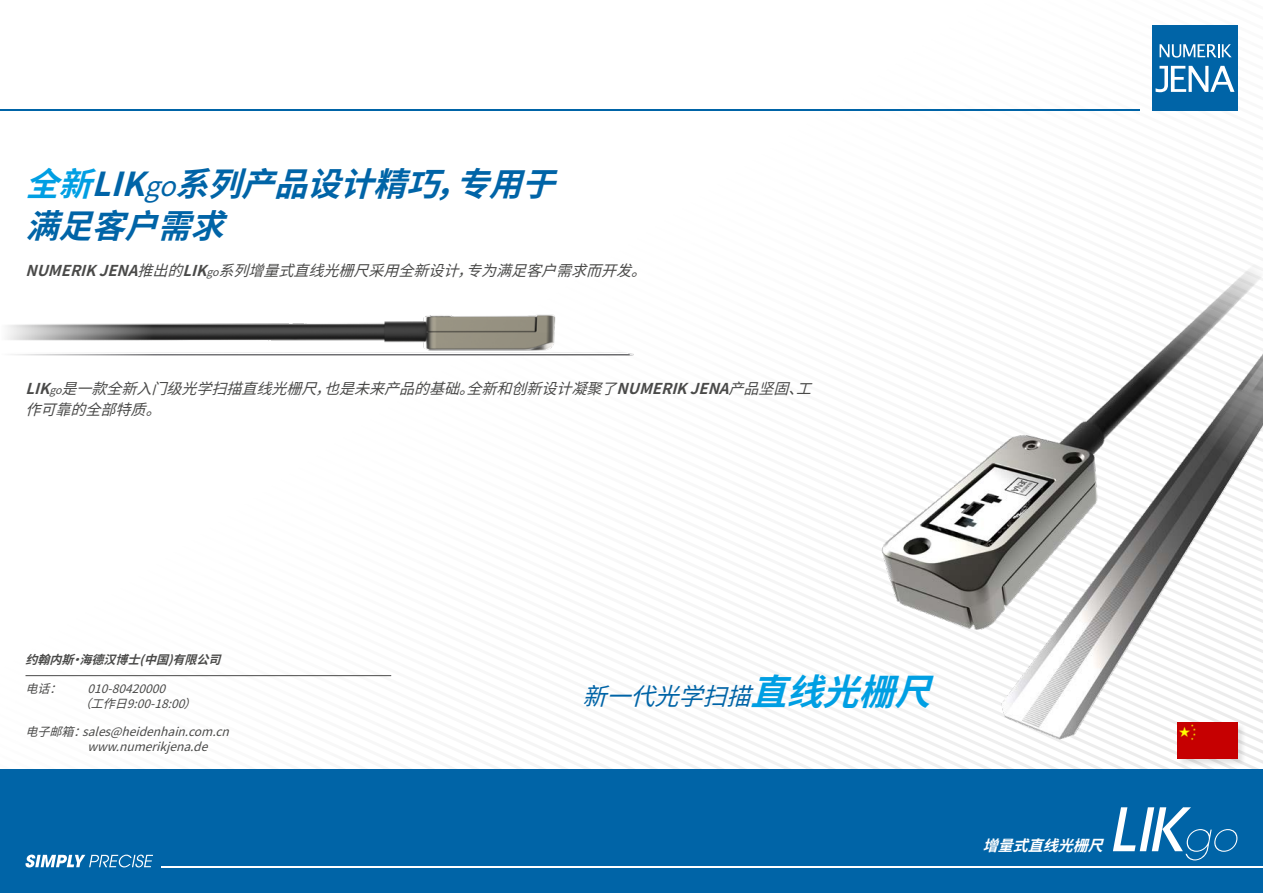
<style>
.page{position:relative;width:1263px;height:893px;background:#fff}
.page>*{position:absolute;margin:0;border:0;box-sizing:border-box;transform-origin:0 0}
.t1{font:italic 700 33px "Noto Sans CJ Ksc";color:#0064a7}
.t2{font:italic 24px "Noto Sans CJ Ksc";color:#0064a7}
.t3{font:italic 15px/21px "Noto Sans CJ Ksc";color:#4a4a49}
.t4{font:italic 700 15px "Noto Sans CJ Ksc";color:#fff}
.Text{font:italic 12px "Noto Sans CJ Ksc";color:#4a4a49}
.Text-2{font:italic 700 12px "Noto Sans CJ Ksc";color:#4a4a49}
.s1{color:#009fe3}
.s2{font-weight:400;font-size:27px}
.s3{font-weight:700}
.s4{font-size:10.5px}
.s5{font-weight:700;font-size:36px;color:#009fe3}
</style>
<div class="page">
<svg style="left:184px;top:623px;width:627px;height:100px"></svg>
<div style="left:1152px;top:26px;width:85px;height:85px;background:#0064a7"></div>
<svg style="left:1159px;top:44px;width:72px;height:14px"></svg>
<svg style="left:1155px;top:66px;width:79px;height:26px"></svg>
<div style="left:0;top:770px;width:1263px;height:123px;background:#0064a7"></div>
<svg style="left:26px;top:855px;width:127px;height:12px"></svg>
<hr style="left:162px;top:866px;width:1101px;height:1px;background:#fff">
<hr style="left:0;top:109px;width:1139px;height:2px;background:#0064a7">
<svg style="left:1113px;top:807px;width:124px;height:53px"></svg>
<div style="left:1177px;top:722px;width:69px;height:45px;background:#000;opacity:.11"></div>
<img style="left:1178px;top:753px;width:59px;height:6px">
<hr style="left:26px;top:675px;width:365px;height:1px;background:#4a4a49">
<img style="left:811px;top:258px;width:452px;height:495px">
<img style="left:7px;top:314px;width:627px;height:42px">
<p class="t1" style="left:26px;top:166px;width:556px"><span class="s1">全新</span>LIK<span class="s2">go</span>系列产品设计精巧，专用于</p>
<p class="t1" style="left:26px;top:207px;width:225px">满足客户需求</p>
<p class="t3" style="left:26px;top:260px;width:634px"><span class="s3">NUMERIKJENA</span>推出的<span class="s3">LIK</span><span class="s4">go</span>系列增量式直线光栅尺采用全新设计，专为满足客户需求而开发。</p>
<p class="t3" style="left:26px;top:378px;width:798px"><span class="s3">LIK</span><span class="s4">go</span>是一款全新入门级光学扫描直线光栅尺，也是未来产品的基础。全新和创新设计凝聚了<span class="s3">NUMERIKJENA</span>产品坚固、工作可靠的全部特质。</p>
<p class="Text-2" style="left:26px;top:653px;width:206px">约翰内斯·海德汉博士(中国)有限公司</p>
<p class="Text" style="left:26px;top:682px;width:47px">电话：</p>
<p class="Text" style="left:88px;top:682px;width:88px">010-80420000</p>
<p class="Text" style="left:79px;top:696px;width:127px">（工作日9:00-18:00）</p>
<p class="Text" style="left:26px;top:725px;width:214px">电子邮箱：sales@heidenhain.com.cn</p>
<p class="Text" style="left:88px;top:740px;width:131px">www.numerikjena.de</p>
<p class="t2" style="left:583px;top:682px;width:377px">新一代光学扫描<span class="s5">直线光栅尺</span></p>
<p class="t4" style="left:983px;top:837px;width:133px">增量式直线光栅尺</p>
</div>
